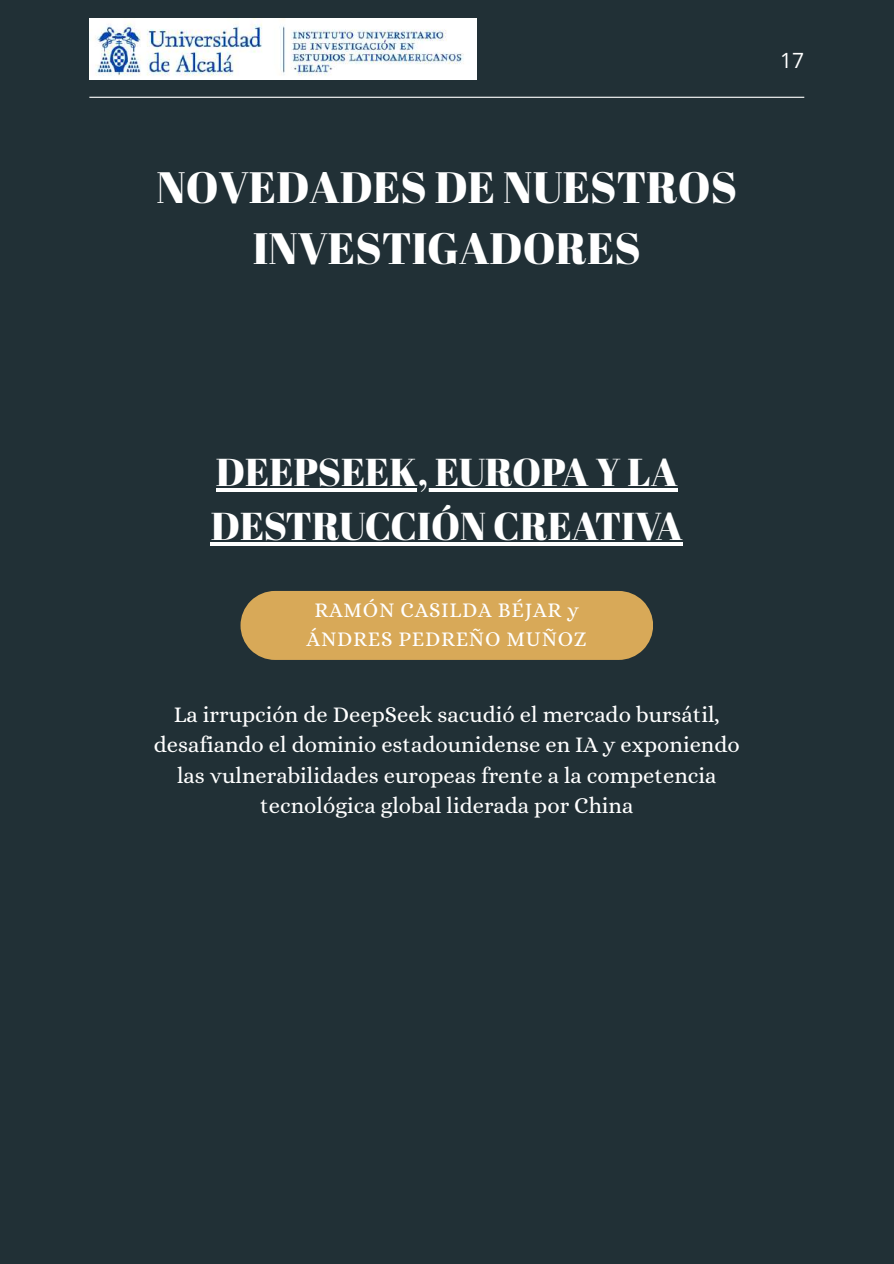
<style>
.page{position:relative;width:894px;height:1264px;background:#fff}
.page>*{position:absolute;margin:0;border:0;box-sizing:border-box;transform-origin:0 0}
.t1{font:43.95px/60.9px "Abril Fatface";color:#fff;text-align:center}
.t2{font:38.85px/54px "Abril Fatface";color:#fff}
.t3{font:22.5px/30.3px "Alice";color:#fff;text-align:center}
.t4{font:21px/29.2px "Alice";letter-spacing:.03em;color:#fff;text-align:center}
.t5{font:21px "Open Sans";color:#fff}
</style>
<div class="page">
<div style="left:0;top:0;width:893px;height:1263px;background:#213036"></div>
<hr style="left:89px;top:97px;width:715px;height:1px;background:#fff">
<img style="left:89px;top:18px;width:387px;height:62px">
<div style="left:240px;top:591px;width:413px;height:69px;background:#d8a958"></div>
<hr style="left:216px;top:488px;width:461px;height:3px;background:#fff">
<hr style="left:211px;top:542px;width:471px;height:3px;background:#fff">
<h1 class="t1" style="left:156px;top:156px;width:582px">NOVEDADES DE NUESTROS<br>INVESTIGADORES</h1>
<p class="t5" style="left:780px;top:46px;width:25px">17</p>
<h2 class="t2" style="left:211px;top:444px;width:473px">DEEPSEEK, EUROPA Y LA<br>DESTRUCCIÓN CREATIVA</h2>
<p class="t4" style="left:306px;top:595px;width:282px">RAMÓN CASILDA BÉJAR y<br>ÁNDRES PEDREÑO MUÑOZ</p>
<p class="t3" style="left:154px;top:699px;width:587px">La irrupción de DeepSeek sacudió el mercado bursátil, desafiando el dominio estadounidense en IA y exponiendo las vulnerabilidades europeas frente a la competencia tecnológica global liderada por China</p>
</div>
